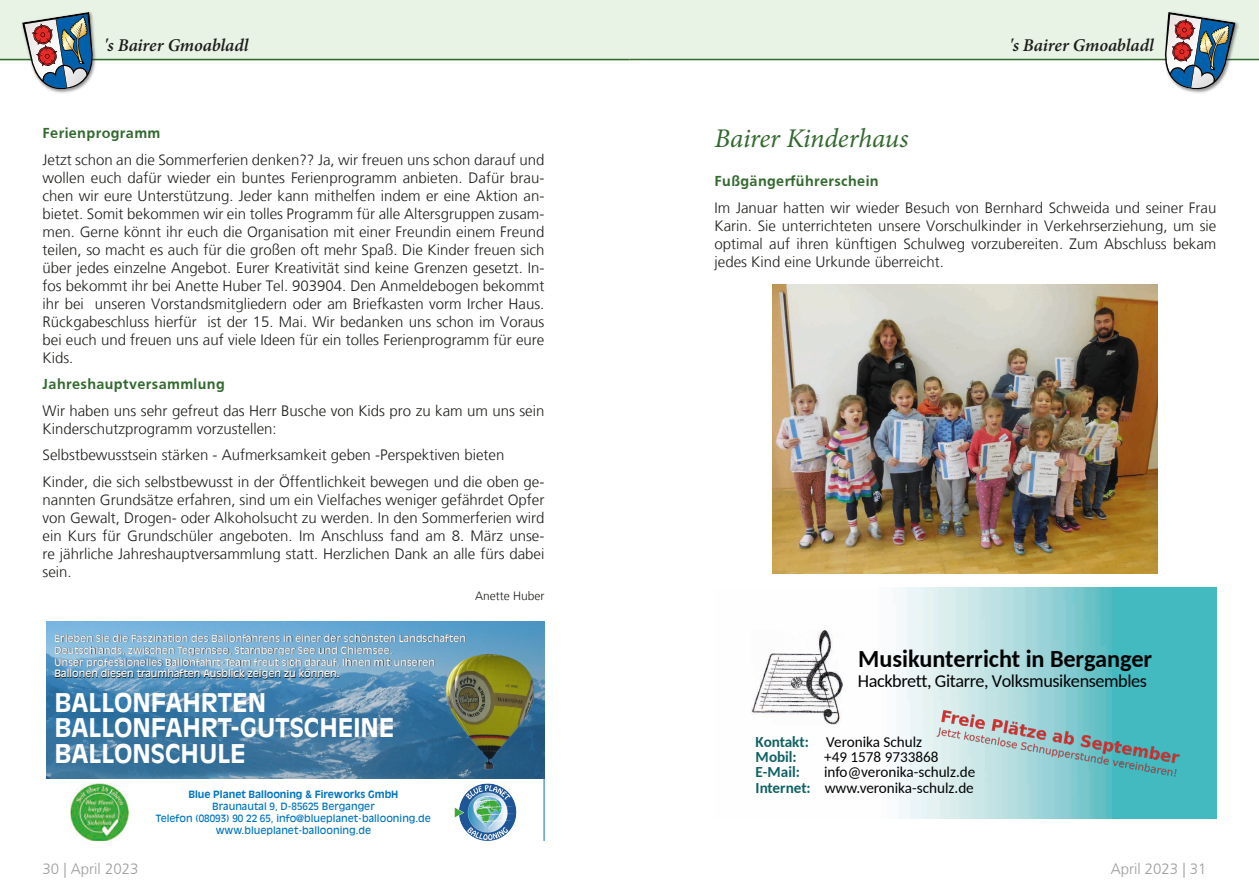
<style>
.page{position:relative;width:1259px;height:893px;background:#fff}
.page>*{position:absolute;margin:0;border:0;box-sizing:border-box;transform-origin:0 0}
.t1{font:italic 27px "Minion Pro";letter-spacing:-.01em;color:#326a2e}
.t2{font:700 25.5px/25.5px "Antique Olive";color:#fff}
.t3{font:700 24.3px "Carlito";letter-spacing:-.005em;color:#020203}
.t4{font:18.15px "Carlito";letter-spacing:-.025em;color:#020203}
.t5{font:italic 600 18px "Minion Pro";letter-spacing:-.005em;color:#1d1d1b}
.t6{font:15.15px/15.5px "Carlito";letter-spacing:-.005em;color:#020304;text-align:right}
.t7{font:700 15.15px/15.5px "Carlito";letter-spacing:-.005em;color:#0f6163}
.t8{font:300 15px/18px "Frutiger LT";color:#1d1d1b;text-align:justify}
.t9{font:700 15px "Frutiger";letter-spacing:.025em;color:#326a2e}
.t10{font:300 15px "Frutiger LT";color:#9d9d9d}
.t11{font:300 12px "Frutiger LT";color:#1d1d1b}
.t12{font:9.9px/11.9px "Antique Olive";color:#fff}
.t13{font:9.9px/11.9px "Antique Olive";color:#0075bf;text-align:center}
.t14{font:700 9.9px "Antique Olive";color:#0075bf}
.s1{font-weight:400;color:#020203}
.s2{font-weight:700;color:#0f6163}
</style>
<div class="page">
<div style="left:0;top:0;width:629px;height:61px;background:#e8f2e5"></div>
<div style="left:629px;top:0;width:630px;height:60px;background:#e8f2e5"></div>
<hr style="left:0;top:59px;width:629px;height:1px;background:#326a2e">
<hr style="left:629px;top:59px;width:630px;height:1px;background:#326a2e">
<div style="left:21px;top:11px;width:76px;height:83px;background:#1d1d1b;opacity:.5"></div>
<img style="left:22px;top:12px;width:72px;height:78px">
<div style="left:1163px;top:11px;width:76px;height:83px;background:#1d1d1b;opacity:.5"></div>
<img style="left:1163px;top:12px;width:72px;height:78px">
<svg style="left:47px;top:778px;width:497px;height:63px"></svg>
<img style="left:47px;top:621px;width:497px;height:157px">
<img style="left:427px;top:645px;width:117px;height:141px">
<img style="left:772px;top:284px;width:385px;height:289px">
<img style="left:751px;top:587px;width:465px;height:231px">
<img style="left:752px;top:630px;width:91px;height:94px">
<img style="left:934px;top:706px;width:271px;height:91px">
<p class="t5" style="left:104px;top:33px;width:146px">'s Bairer Gmoabladl</p>
<p class="t5" style="left:1009px;top:33px;width:146px">'s Bairer Gmoabladl</p>
<p class="t9" style="left:43px;top:125px;width:119px">Ferienprogramm</p>
<p class="t8" style="left:43px;top:151px;width:503px">Jetzt schon an die Sommerferien denken?? Ja, wir freuen uns schon darauf und wollen euch dafür wieder ein buntes Ferienprogramm anbieten. Dafür brau&shy;chen wir eure Unterstützung. Jeder kann mithelfen indem er eine Aktion an&shy;bietet. Somit bekommen wir ein tolles Programm für alle Altersgruppen zusam&shy;men. Gerne könnt ihr euch die Organisation mit einer Freundin einem Freund teilen, so macht es auch für die großen oft mehr Spaß. Die Kinder freuen sich über jedes einzelne Angebot. Eurer Kreativität sind keine Grenzen gesetzt. In&shy;fos bekommt ihr bei Anette Huber Tel. 903904. Den Anmeldebogen bekommt ihr bei unseren Vorstandsmitgliedern oder am Briefkasten vorm Ircher Haus.<br>Rückgabeschluss hierfür ist der 15. Mai. Wir bedanken uns schon im Voraus bei euch und freuen uns auf viele Ideen für ein tolles Ferienprogramm für eure Kids.</p>
<p class="t9" style="left:43px;top:376px;width:184px">Jahreshauptversammlung</p>
<p class="t8" style="left:43px;top:402px;width:503px">Wir haben uns sehr gefreut das Herr Busche von Kids pro zu kam um uns sein<br>Kinderschutzprogramm vorzustellen:</p>
<p class="t8" style="left:43px;top:442px;width:503px;line-height:26.5px">Selbstbewusstsein stärken - Aufmerksamkeit geben -Perspektiven bieten<br>Kinder, die sich selbstbewusst in der Öffentlichkeit bewegen und die oben ge-</p>
<p class="t8" style="left:43px;top:491px;width:503px">nannten Grundsätze erfahren, sind um ein Vielfaches weniger gefährdet Opfer von Gewalt, Drogen- oder Alkoholsucht zu werden. In den Sommerferien wird ein Kurs für Grundschüler angeboten. Im Anschluss fand am 8. März unse&shy;re jährliche Jahreshauptversammlung statt. Herzlichen Dank an alle fürs dabei sein.</p>
<p class="t11" style="left:475px;top:589px;width:71px">Anette Huber</p>
<p class="t12" style="left:55px;top:632px;width:413px">Erleben Sie die Faszination des Ballonfahrens in einer der schönsten Landschaften Deutschlands, zwischen Tegernsee, Starnberger See und Chiemsee.<br>Unser professionelles Ballonfahrt-Team freut sich darauf, Ihnen mit unseren Ballonen diesen traumhaften Ausblick zeigen zu können.</p>
<h2 class="t2" style="left:55px;top:688px;width:341px">BALLONFAHRTEN<br>BALLONFAHRT-GUTSCHEINE<br>BALLONSCHULE</h2>
<p class="t14" style="left:188px;top:789px;width:211px">Blue Planet Ballooning &amp; Fireworks GmbH</p>
<p class="t13" style="left:156px;top:800px;width:276px">Braunautal 9, D-85625 Berganger<br>Telefon (08093) 90 22 65, info@blueplanet-ballooning.de www.blueplanet-ballooning.de</p>
<h1 class="t1" style="left:714px;top:120px;width:195px">Bairer Kinderhaus</h1>
<p class="t9" style="left:714px;top:173px;width:166px">Fußgängerführerschein</p>
<p class="t8" style="left:714px;top:199px;width:503px">Im Januar hatten wir wieder Besuch von Bernhard Schweida und seiner Frau Karin. Sie unterrichteten unsere Vorschulkinder in Verkehrserziehung, um sie optimal auf ihren künftigen Schulweg vorzubereiten. Zum Abschluss bekam jedes Kind eine Urkunde überreicht.</p>
<h3 class="t3" style="left:858px;top:642px;width:295px">Musikunterricht in Berganger</h3>
<p class="t4" style="left:858px;top:668px;width:291px">Hackbrett, Gitarre, Volksmusikensembles</p>
<p class="t7" style="left:755px;top:733px;width:168px">Kontakt: <span class="s1">Veronika Schulz<br></span>Mobil:</p>
<p class="t6" style="left:824px;top:748px;width:116px">+49 1578 9733868</p>
<p class="t7" style="left:755px;top:764px;width:46px">E-Mail:</p>
<p class="t6" style="left:755px;top:764px;width:221px">info@veronika-schulz.de<br><span class="s2">Internet:</span> www.veronika-schulz.de</p>
<p class="t10" style="left:43px;top:861px;width:97px">30 | April 2023</p>
<p class="t10" style="left:1110px;top:861px;width:97px">April 2023 | 31</p>
</div>
